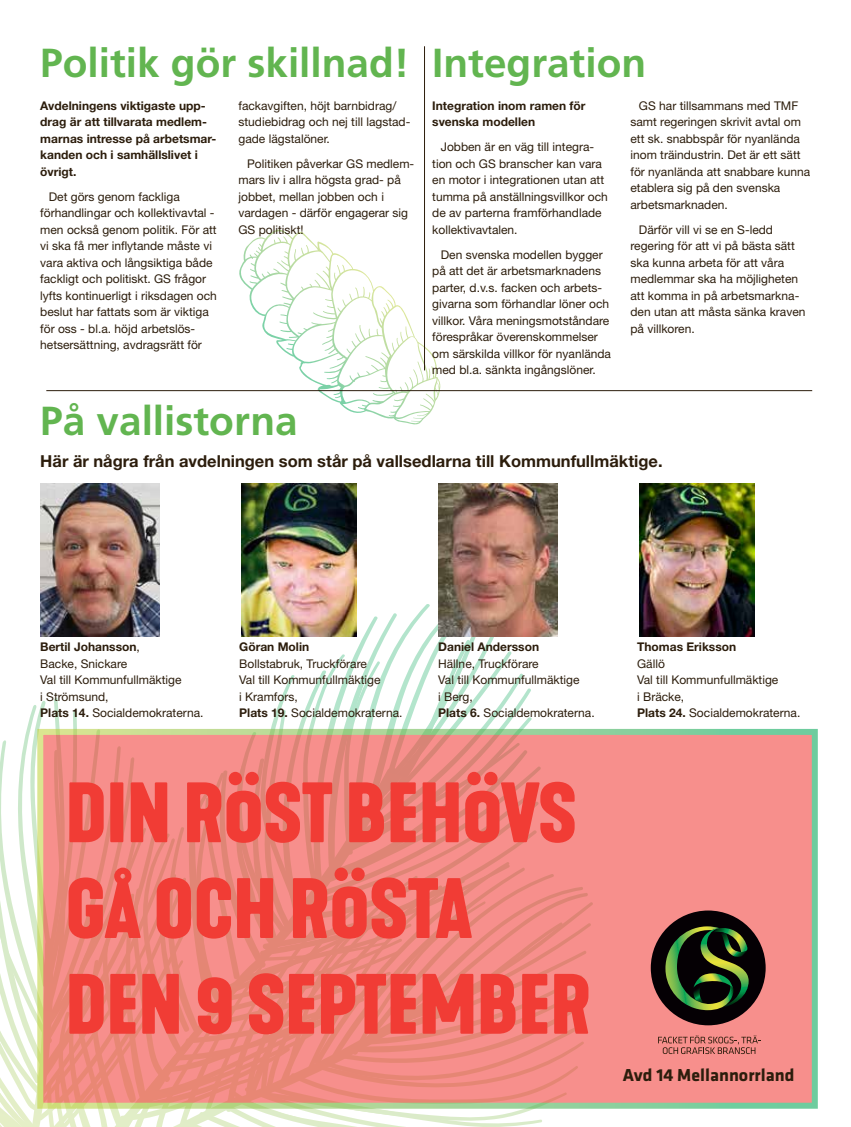
<style>
.page{position:relative;width:851px;height:1127px;background:#fff}
.page>*{position:absolute;margin:0;border:0;box-sizing:border-box;transform-origin:0 0}
.t1{font:700 79.8px/95.7px "Kapra Neue Custom";color:#f13c35}
.t2{font:700 40.5px "Frutiger LT Std";color:#62b550}
.t3{font:700 18px "Klavika";color:#2c1d0c}
.t4{font:700 16.5px "Helvetica Neue LT Std";color:#2c1d0c}
.t5{font:12px/16.5px "Helvetica Neue LT Std";color:#2c1d0c}
.t6{font:700 12px/16.5px "Helvetica Neue LT Std";color:#2c1d0c}
.s1{font-weight:700}
</style>
<div class="page">
<svg style="left:237px;top:230px;width:203px;height:195px"></svg>
<svg style="left:0;top:600px;width:558px;height:527px"></svg>
<hr style="left:46px;top:390px;width:766px;height:1px;background:#2c1d0c">
<hr style="left:424px;top:46px;width:1px;height:324px;background:#2c1d0c">
<img style="left:40px;top:483px;width:119px;height:153px">
<svg style="left:239px;top:483px;width:119px;height:153px"></svg>
<img style="left:241px;top:483px;width:115px;height:153px">
<svg style="left:754px;top:483px;width:1px;height:153px"></svg>
<img style="left:639px;top:483px;width:115px;height:153px">
<img style="left:438px;top:483px;width:119px;height:153px">
<svg style="left:44px;top:736px;width:766px;height:366px;background:#f08c84"></svg>
<svg style="left:658px;top:1035px;width:102px;height:19px;background:#ca756f"></svg>
<div style="left:650px;top:910px;width:115px;height:115px;background:#050004;border-radius:50%"></div>
<svg style="left:665px;top:926px;width:83px;height:84px"></svg>
<h2 class="t2" style="left:40px;top:39px;width:371px">Politik gör skillnad!</h2>
<p class="t6" style="left:40px;top:97px;width:177px">Avdelningens viktigaste upp&shy;drag är att tillvarata medlem&shy;marnas intresse på arbetsmar&shy;kanden och i samhällslivet i övrigt.</p>
<p class="t5" style="left:40px;top:188px;width:178px;text-indent:9px">Det görs genom fackliga förhandlingar och kollektivavtal - men också genom politik. För att vi ska få mer inflytande måste vi vara aktiva och långsiktiga både fackligt och politiskt. GS frågor lyfts kontinuerligt i riksdagen och beslut har fattats som är viktiga för oss - bl.a. höjd arbetslös&shy;hetsersättning, avdragsrätt för</p>
<p class="t5" style="left:238px;top:97px;width:173px">fackavgiften, höjt barnbidrag/ studiebidrag och nej till lagstad&shy;gade lägstalöner.</p>
<p class="t5" style="left:238px;top:155px;width:177px;text-indent:9px">Politiken påverkar GS medlem&shy;mars liv i allra högsta grad- på jobbet, mellan jobben och i vardagen - därför engagerar sig<br>GS politiskt!</p>
<h2 class="t2" style="left:432px;top:39px;width:215px">Integration</h2>
<p class="t6" style="left:432px;top:97px;width:155px">Integration inom ramen för svenska modellen</p>
<p class="t5" style="left:432px;top:138px;width:177px;text-indent:9px">Jobben är en väg till integra&shy;tion och GS branscher kan vara en motor i integrationen utan att tumma på anställningsvillkor och de av parterna framförhandlade kollektivavtalen.</p>
<p class="t5" style="left:432px;top:246px;width:180px;text-indent:9px">Den svenska modellen bygger på att det är arbetsmarknadens parter, d.v.s. facken och arbets&shy;givarna som förhandlar löner och villkor. Våra meningsmotståndare förespråkar överenskommelser om särskilda villkor för nyanlända med bl.a. sänkta ingångslöner.</p>
<p class="t5" style="left:630px;top:97px;width:181px;text-indent:9px">GS har tillsammans med TMF samt regeringen skrivit avtal om ett sk. snabbspår för nyanlända inom träindustrin. Det är ett sätt för nyanlända att snabbare kunna etablera sig på den svenska arbetsmarknaden.</p>
<p class="t5" style="left:630px;top:221px;width:176px;text-indent:9px">Därför vill vi se en S-ledd regering för att vi på bästa sätt ska kunna arbeta för att våra medlemmar ska ha möjligheten att komma in på arbetsmarkna&shy;den utan att måsta sänka kraven på villkoren.</p>
<h2 class="t2" style="left:40px;top:397px;width:259px">På vallistorna</h2>
<h3 class="t4" style="left:40px;top:451px;width:623px">Här är några från avdelningen som står på vallsedlarna till Kommunfullmäktige.</h3>
<p class="t5" style="left:40px;top:638px;width:165px"><span class="s1">Bertil Johansson</span>,<br>Backe, Snickare<br>Val till Kommunfullmäktige<br>i Strömsund,<br><span class="s1">Plats 14.</span> Socialdemokraterna.</p>
<p class="t6" style="left:239px;top:638px;width:71px">Göran Molin</p>
<p class="t5" style="left:239px;top:655px;width:165px">Bollstabruk, Truckförare<br>Val till Kommunfullmäktige<br>i Kramfors,<br><span class="s1">Plats 19.</span> Socialdemokraterna.</p>
<p class="t6" style="left:438px;top:638px;width:102px">Daniel Andersson</p>
<p class="t5" style="left:438px;top:655px;width:158px">Hällne, Truckförare<br>Val till Kommunfullmäktige<br>i Berg,<br><span class="s1">Plats 6.</span> Socialdemokraterna.</p>
<h1 class="t1" style="left:66px;top:767px;width:526px">DIN RÖST BEHÖVS<br>GÅ OCH RÖSTA<br>DEN 9 SEPTEMBER</h1>
<p class="t6" style="left:637px;top:638px;width:101px">Thomas Eriksson</p>
<p class="t5" style="left:637px;top:655px;width:165px">Gällö<br>Val till Kommunfullmäktige<br>i Bräcke,<br><span class="s1">Plats 24.</span> Socialdemokraterna.</p>
<h3 class="t3" style="left:623px;top:1062px;width:173px">Avd 14 Mellannorrland</h3>
</div>
